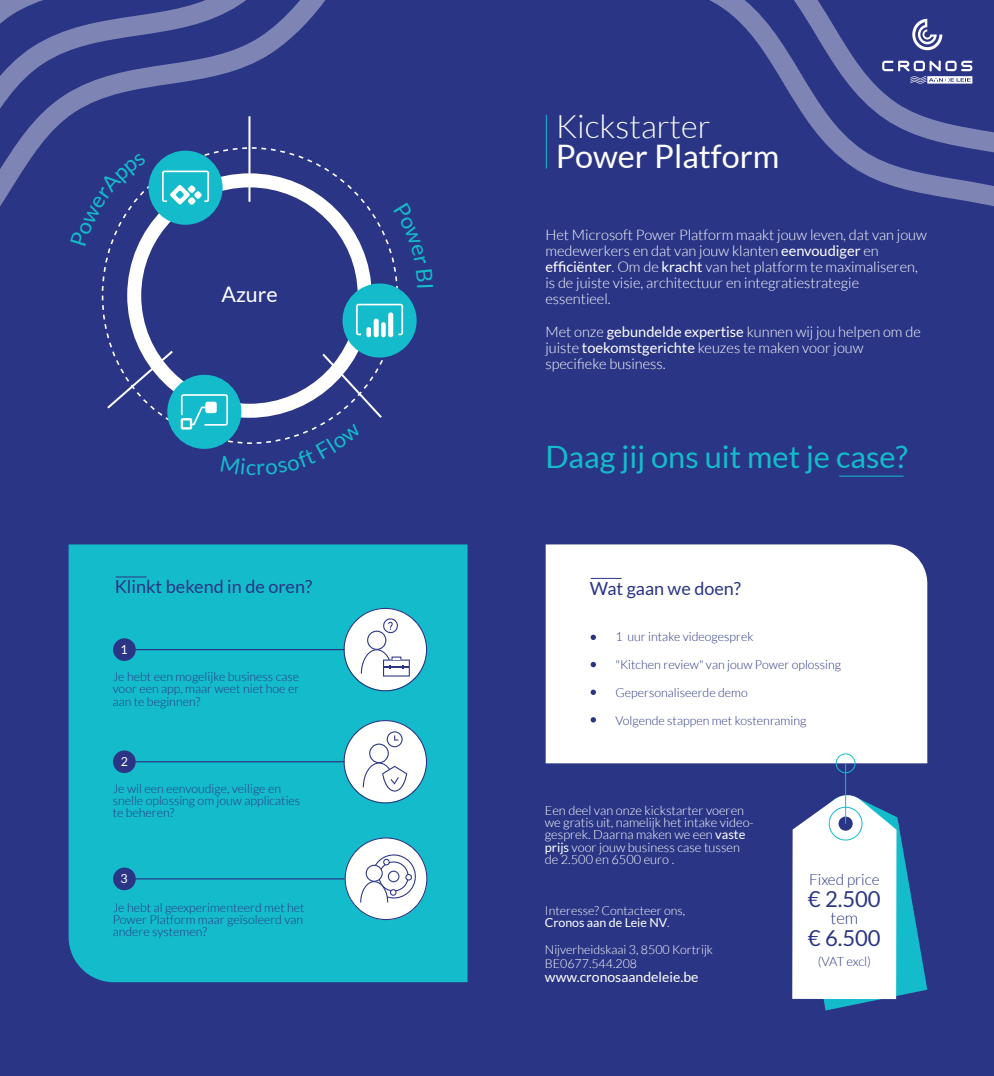
<style>
.page{position:relative;width:994px;height:1076px;background:#fff}
.page>*{position:absolute;margin:0;border:0;box-sizing:border-box;transform-origin:0 0}
.t1{font:32.36px "Lato";color:#fff}
.t2{font:300 32.36px "Lato";color:#fff}
.t3{font:30.8px "Lato";color:#14bccb}
.t4{font:22px "Lato";color:#2a3585}
.t5{font:21.44px "Lato";color:#fff}
.t6{font:18px "Lato";color:#2a3585}
.t7{font:300 16.8px "Lato";color:#2a3585}
.t8{font:300 15.28px "Lato";color:#2a3585}
.t9{font:300 14.6px/16.2px "Lato";color:#fff}
.t10{font:14px "Lato";color:#fff}
.t11{font:300 12.8px/12.2px "Lato";color:#fff}
.t12{font:300 12.8px "Lato";letter-spacing:-.03em;color:#2a3585}
.t13{font:300 12.4px/12.2px "Lato";color:#2a3585;text-align:justify}
.t14{font:300 12.4px/12.2px "Lato";color:#fff}
.t15{font:12.4px "Lato";color:#fff}
.s1{font-weight:400}
</style>
<div class="page">
<div style="left:0;top:0;width:993px;height:1076px;background:#2a3585"></div>
<div style="left:69px;top:544px;width:398px;height:438px;background:#14bccb"></div>
<div style="left:545px;top:544px;width:381px;height:219px;background:#fff"></div>
<svg style="left:101px;top:194px;width:297px;height:229px"></svg>
<div style="left:167px;top:375px;width:74px;height:74px;background:#14bccb;border-radius:50%"></div>
<div style="left:342px;top:283px;width:74px;height:74px;background:#14bccb;border-radius:50%"></div>
<svg style="left:356px;top:304px;width:47px;height:31px"></svg>
<div style="left:388px;top:312px;width:5px;height:25px;background:#fff;border-radius:3px"></div>
<div style="left:373px;top:319px;width:5px;height:18px;background:#fff;border-radius:3px"></div>
<svg style="left:381px;top:322px;width:4px;height:15px"></svg>
<div style="left:366px;top:327px;width:5px;height:10px;background:#fff;border-radius:2px"></div>
<svg style="left:105px;top:349px;width:70px;height:62px"></svg>
<hr style="left:545px;top:115px;width:1px;height:53px;background:#14bccb">
<hr style="left:115px;top:576px;width:31px;height:1px;background:#2a3585">
<hr style="left:590px;top:578px;width:31px;height:1px;background:#2a3585">
<svg style="left:343px;top:608px;width:84px;height:83px;background:#b9dee8"></svg>
<div style="left:113px;top:638px;width:23px;height:23px;background:#2a3585;border-radius:50%"></div>
<hr style="left:131px;top:649px;width:213px;height:1px;background:#2a3585">
<svg style="left:343px;top:720px;width:84px;height:83px;background:#bbe0ea"></svg>
<div style="left:113px;top:750px;width:23px;height:23px;background:#2a3585;border-radius:50%"></div>
<hr style="left:136px;top:761px;width:208px;height:1px;background:#2a3585">
<svg style="left:344px;top:837px;width:83px;height:83px;background:#b7dde8"></svg>
<div style="left:113px;top:867px;width:23px;height:23px;background:#2a3585;border-radius:50%"></div>
<hr style="left:131px;top:878px;width:213px;height:1px;background:#2a3585">
<svg style="left:590px;top:634px;width:5px;height:6px"></svg>
<svg style="left:590px;top:689px;width:5px;height:6px"></svg>
<svg style="left:590px;top:717px;width:5px;height:5px"></svg>
<svg style="left:590px;top:662px;width:5px;height:5px"></svg>
<svg style="left:792px;top:793px;width:134px;height:217px"></svg>
<hr style="left:844px;top:763px;width:1px;height:60px;background:#14bccb">
<svg style="left:101px;top:168px;width:257px;height:115px"></svg>
<svg style="left:0;top:0;width:326px;height:235px"></svg>
<svg style="left:0;top:0;width:295px;height:186px"></svg>
<svg style="left:709px;top:0;width:284px;height:206px"></svg>
<svg style="left:835px;top:753px;width:20px;height:20px"></svg>
<hr style="left:839px;top:476px;width:64px;height:1px;background:#14bccb">
<svg style="left:911px;top:19px;width:31px;height:31px"></svg>
<svg style="left:881px;top:60px;width:91px;height:24px"></svg>
<svg style="left:70px;top:152px;width:76px;height:94px"></svg>
<svg style="left:393px;top:203px;width:5px;height:85px"></svg>
<svg style="left:181px;top:351px;width:203px;height:98px"></svg>
<h3 class="t5" style="left:221px;top:282px;width:58px">Azure</h3>
<h1 class="t2" style="left:555px;top:109px;width:156px">Kickstarter</h1>
<h1 class="t1" style="left:555px;top:138px;width:225px">Power Platform</h1>
<p class="t9" style="left:545px;top:226px;width:383px">Het Microsoft Power Platform maakt jouw leven, dat van jouw medewerkers en dat van jouw klanten <span class="s1">eenvoudiger</span> en <span class="s1">efficiënter</span>. Om de <span class="s1">kracht</span> van het platform te maximaliseren, is de juiste visie, architectuur en integratiestrategie essentieel.</p>
<p class="t9" style="left:545px;top:323px;width:377px">Met onze <span class="s1">gebundelde expertise</span> kunnen wij jou helpen om de juiste <span class="s1">toekomstgerichte</span> keuzes te maken voor jouw specifieke business.</p>
<h2 class="t3" style="left:545px;top:439px;width:364px">Daag jij ons uit met je case?</h2>
<h3 class="t6" style="left:115px;top:576px;width:199px">Klinkt bekend in de oren?</h3>
<h3 class="t6" style="left:589px;top:578px;width:153px">Wat gaan we doen?</h3>
<p class="t15" style="left:120px;top:642px;width:9px">1</p>
<p class="t13" style="left:113px;top:670px;width:188px">Je hebt een mogelijke business case voor een app, maar weet niet hoe er aan te beginnen?</p>
<p class="t15" style="left:121px;top:755px;width:9px">2</p>
<p class="t13" style="left:113px;top:782px;width:189px;text-align:left">Je wil een eenvoudige, veilige en snelle oplossing om jouw applicaties te beheren?</p>
<p class="t15" style="left:120px;top:872px;width:9px">3</p>
<p class="t13" style="left:113px;top:901px;width:193px">Je hebt al geexperimenteerd met het Power Platform maar geïsoleerd van andere systemen?</p>
<p class="t13" style="left:615px;top:630px;width:139px">1 uur intake videogesprek</p>
<p class="t13" style="left:615px;top:658px;width:227px">"Kitchen review" van jouw Power oplossing</p>
<p class="t13" style="left:615px;top:686px;width:134px">Gepersonaliseerde demo</p>
<p class="t13" style="left:615px;top:714px;width:192px">Volgende stappen met kostenraming</p>
<p class="t11" style="left:544px;top:804px;width:210px">Een deel van onze kickstarter voeren we gratis uit, namelijk het intake video&shy;gesprek. Daarna maken we een <span class="s1">vaste prijs</span> voor jouw business case tussen de 2.500 en 6500 euro .</p>
<p class="t14" style="left:544px;top:904px;width:142px">Interesse? Contacteer ons,<br><span class="s1">Cronos aan de Leie NV</span>.</p>
<p class="t14" style="left:544px;top:942px;width:169px;line-height:14px">Nijverheidskaai 3, 8500 Kortrijk<br>BE0677.544.208</p>
<p class="t10" style="left:544px;top:968px;width:155px">www.cronosaandeleie.be</p>
<p class="t8" style="left:808px;top:871px;width:72px">Fixed price</p>
<h3 class="t4" style="left:807px;top:887px;width:74px">€ 2.500</h3>
<h3 class="t7" style="left:830px;top:908px;width:29px">tem</h3>
<h3 class="t4" style="left:807px;top:926px;width:74px">€ 6.500</h3>
<p class="t12" style="left:817px;top:954px;width:55px">(VAT excl)</p>
</div>
